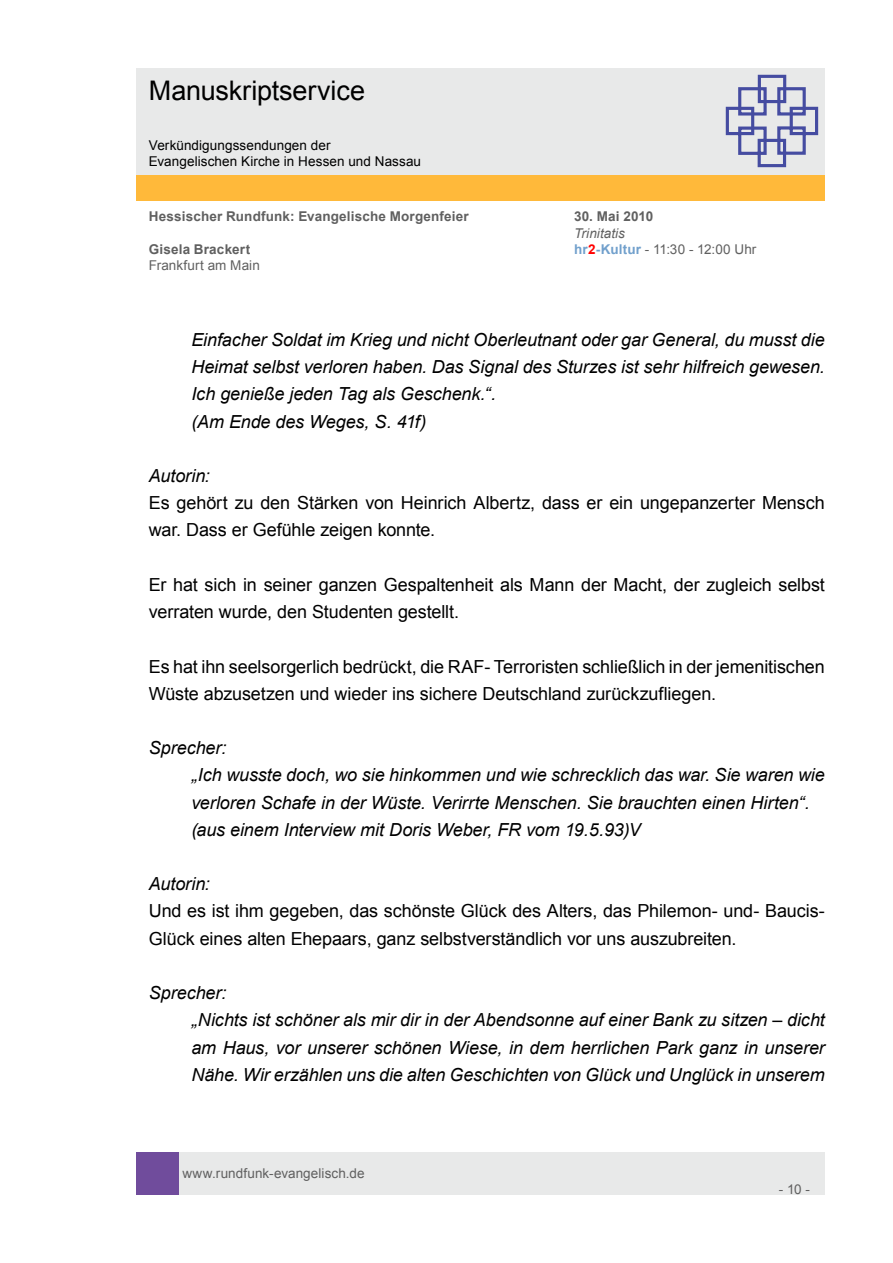
<style>
.page{position:relative;width:893px;height:1263px;background:#fff}
.page>*{position:absolute;margin:0;border:0;box-sizing:border-box;transform-origin:0 0}
.t1{font:27px "Arial";letter-spacing:-.005em;color:#000}
.t2{font:italic 18px/27.2px "Arial";letter-spacing:-.005em;color:#000}
.t3{font:18px/27.2px "Arial";letter-spacing:-.005em;color:#000}
.t4{font:13.5px "Arial";letter-spacing:.005em;color:#606060}
.t5{font:700 13.5px "Arial";letter-spacing:.015em;color:#606060}
.t6{font:13.5px/16.2px "Arial";letter-spacing:.005em;color:#000}
.t7{font:italic 13.5px "Arial";letter-spacing:.005em;color:#606060}
.s1{font-weight:700;color:#71a0cc}
.s2{font-weight:700;color:#f00}
</style>
<div class="page">
<div style="left:179px;top:1152px;width:646px;height:43px;background:#e8e9e9"></div>
<div style="left:136px;top:1152px;width:43px;height:43px;background:#704c9c"></div>
<div style="left:136px;top:175px;width:689px;height:26px;background:#ffb93a"></div>
<div style="left:136px;top:68px;width:689px;height:106px;background:#e8e9e9"></div>
<svg style="left:725px;top:74px;width:94px;height:94px"></svg>
<h1 class="t1" style="left:149px;top:73px;width:218px">Manuskriptservice</h1>
<p class="t6" style="left:149px;top:137px;width:274px">Verkündigungssendungen der<br>Evangelischen Kirche in Hessen und Nassau</p>
<p class="t5" style="left:149px;top:208px;width:322px">Hessischer Rundfunk: Evangelische Morgenfeier</p>
<p class="t5" style="left:574px;top:208px;width:81px">30. Mai 2010</p>
<p class="t7" style="left:574px;top:224px;width:53px">Trinitatis</p>
<p class="t5" style="left:149px;top:240px;width:103px">Gisela Brackert</p>
<p class="t4" style="left:574px;top:240px;width:184px"><span class="s1">hr</span><span class="s2">2</span><span class="s1">-Kultur</span> - 11:30 - 12:00 Uhr</p>
<p class="t4" style="left:149px;top:256px;width:113px">Frankfurt am Main</p>
<p class="t2" style="left:191px;top:326px;width:635px">Einfacher Soldat im Krieg und nicht Oberleutnant oder gar General, du musst die Heimat selbst verloren haben. Das Signal des Sturzes ist sehr hilfreich gewesen.<br>Ich genieße jeden Tag als Geschenk.“.<br>(Am Ende des Weges, S. 41f)</p>
<p class="t2" style="left:149px;top:462px;width:62px">Autorin:</p>
<p class="t3" style="left:149px;top:489px;width:677px">Es gehört zu den Stärken von Heinrich Albertz, dass er ein ungepanzerter Mensch war. Dass er Gefühle zeigen konnte.</p>
<p class="t3" style="left:149px;top:571px;width:677px">Er hat sich in seiner ganzen Gespaltenheit als Mann der Macht, der zugleich selbst verraten wurde, den Studenten gestellt.</p>
<p class="t3" style="left:149px;top:653px;width:677px">Es hat ihn seelsorgerlich bedrückt, die RAF- Terroristen schließlich in der jemenitischen<br>Wüste abzusetzen und wieder ins sichere Deutschland zurückzufliegen.</p>
<p class="t2" style="left:191px;top:734px;width:635px;text-indent:-43px">Sprecher:<br>„Ich wusste doch, wo sie hinkommen und wie schrecklich das war. Sie waren wie verloren Schafe in der Wüste. Verirrte Menschen. Sie brauchten einen Hirten“. (aus einem Interview mit Doris Weber, FR vom 19.5.93)V</p>
<p class="t2" style="left:149px;top:871px;width:62px">Autorin:</p>
<p class="t3" style="left:149px;top:898px;width:677px">Und es ist ihm gegeben, das schönste Glück des Alters, das Philemon- und- Baucis-<br>Glück eines alten Ehepaars, ganz selbstverständlich vor uns auszubreiten.</p>
<p class="t2" style="left:191px;top:979px;width:635px;text-indent:-43px">Sprecher:<br>„Nichts ist schöner als mir dir in der Abendsonne auf einer Bank zu sitzen – dicht am Haus, vor unserer schönen Wiese, in dem herrlichen Park ganz in unserer Nähe. Wir erzählen uns die alten Geschichten von Glück und Unglück in unserem</p>
<p class="t4" style="left:182px;top:1164px;width:184px">www.rundfunk-evangelisch.de</p>
<p class="t4" style="left:779px;top:1180px;width:33px">- 10 -</p>
</div>
